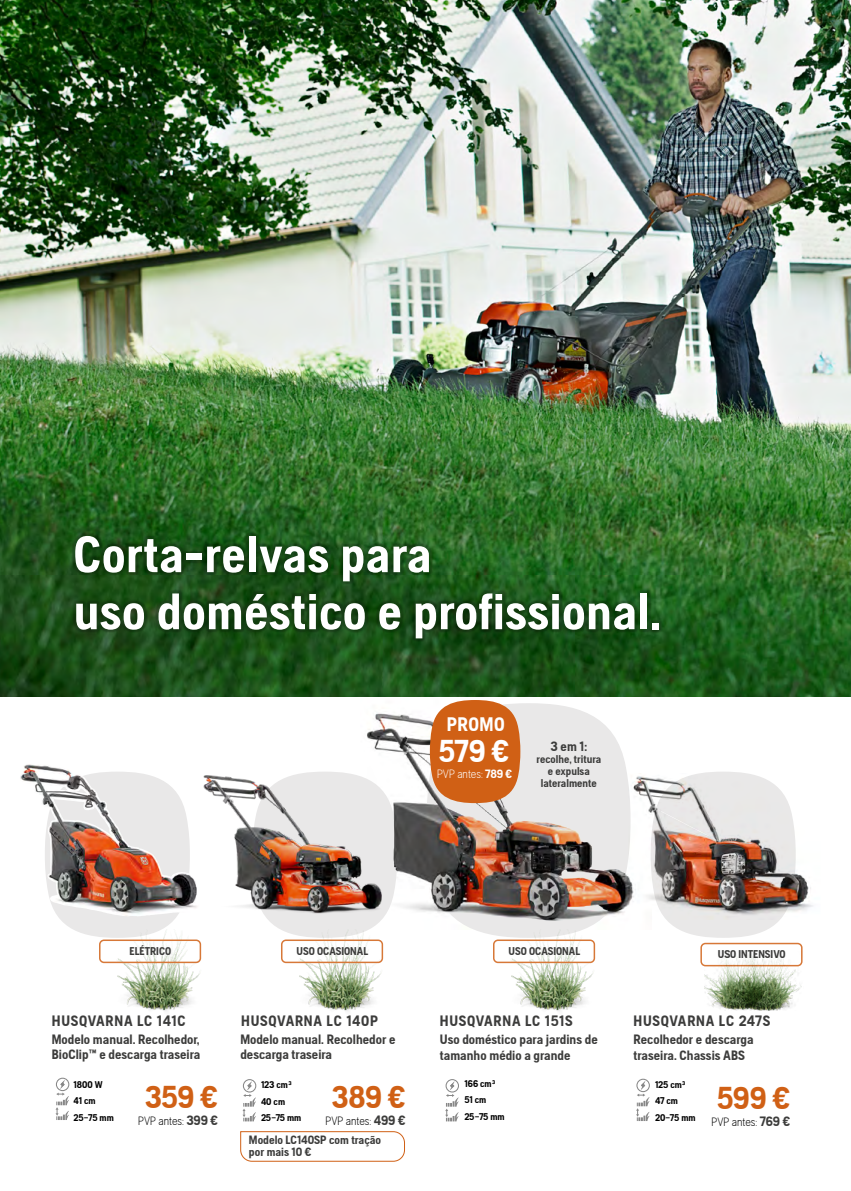
<style>
.page{position:relative;width:851px;height:1191px;background:#fff}
.page>*{position:absolute;margin:0;border:0;box-sizing:border-box;transform-origin:0 0}
.t1{font:700 51px/57px "Husqvarna Gothic";letter-spacing:.01em;color:#fff}
.t2{font:700 31.5px "Husqvarna Gothic";letter-spacing:-.02em;color:#d06015}
.t3{font:700 31.5px "Husqvarna Gothic";color:#fff}
.t4{font:700 19.5px "Husqvarna Gothic";letter-spacing:.02em;color:#fff}
.t5{font:700 15px "Husqvarna Gothic";letter-spacing:.05em;color:#3c3c3b}
.t6{font:700 13.5px/16.4px "Husqvarna Gothic";color:#3c3c3b}
.t7{font:300 12px "Husqvarna Gothic";color:#000}
.t8{font:700 12px/12px "Husqvarna Gothic";color:#3c3c3b}
.t9{font:300 12px "Husqvarna Gothic";color:#fff}
.t10{font:700 11.25px/12px "Husqvarna Gothic";color:#3c3c3b;text-align:center}
.t11{font:700 9.75px/16.5px "Husqvarna Gothic";color:#000}
.s1{font-weight:700}
.s2{font-weight:700;font-size:13.5px;color:#3c3c3b}
</style>
<div class="page">
<img style="left:0;top:0;width:850px;height:696px">
<svg style="left:666px;top:772px;width:114px;height:165px"></svg>
<img style="left:53px;top:772px;width:137px;height:165px">
<svg style="left:265px;top:916px;width:95px;height:18px"></svg>
<img style="left:360px;top:703px;width:268px;height:226px">
<svg style="left:636px;top:1078px;width:13px;height:43px"></svg>
<svg style="left:56px;top:1077px;width:13px;height:43px"></svg>
<img style="left:20px;top:764px;width:57px;height:143px">
<svg style="left:430px;top:700px;width:90px;height:103px;background:#d2702f"></svg>
<svg style="left:445px;top:1079px;width:14px;height:42px"></svg>
<svg style="left:242px;top:1079px;width:14px;height:42px"></svg>
<div style="left:700px;top:942px;width:102px;height:24px;border:2px solid #d77838;border-radius:4px"></div>
<img style="left:704px;top:954px;width:25px;height:55px">
<img style="left:729px;top:952px;width:74px;height:58px">
<img style="left:504px;top:929px;width:92px;height:82px">
<div style="left:493px;top:939px;width:102px;height:24px;border:2px solid #d77838;border-radius:4px"></div>
<img style="left:292px;top:929px;width:92px;height:82px">
<div style="left:281px;top:939px;width:102px;height:24px;border:2px solid #d77838;border-radius:4px"></div>
<img style="left:110px;top:929px;width:92px;height:82px">
<div style="left:99px;top:939px;width:102px;height:24px;border:2px solid #d77838;border-radius:4px"></div>
<div style="left:71px;top:532px;width:591px;height:110px;background:#000;opacity:.23"></div>
<svg style="left:240px;top:1131px;width:165px;height:30px"></svg>
<img style="left:628px;top:773px;width:185px;height:146px">
<img style="left:633px;top:777px;width:47px;height:123px">
<img style="left:193px;top:771px;width:200px;height:145px">
<h1 class="t1" style="left:74px;top:525px;width:588px">Corta-relvas para<br>uso doméstico e profissional.</h1>
<p class="t10" style="left:129px;top:945px;width:43px">ELÉTRICO</p>
<p class="t10" style="left:296px;top:945px;width:73px">USO OCASIONAL</p>
<h3 class="t4" style="left:446px;top:712px;width:59px">PROMO</h3>
<p class="t9" style="left:437px;top:767px;width:77px">PVP antes: <span class="s1">789 €</span></p>
<h2 class="t3" style="left:438px;top:733px;width:72px">579 €</h2>
<p class="t6" style="left:550px;top:737px;width:38px">3 em 1:</p>
<p class="t10" style="left:536px;top:752px;width:66px">recolhe, tritura e expulsa lateralmente</p>
<p class="t10" style="left:508px;top:945px;width:73px">USO OCASIONAL</p>
<p class="t10" style="left:717px;top:948px;width:69px">USO INTENSIVO</p>
<p class="t5" style="left:52px;top:1011px;width:135px">HUSQVARNA LC 141C</p>
<p class="t6" style="left:52px;top:1031px;width:150px;line-height:15px">Modelo manual. Recolhedor,<br>BioClip™ e descarga traseira</p>
<p class="t11" style="left:74px;top:1075px;width:42px">1800 W<br>41 cm<br>25–75 mm</p>
<h2 class="t2" style="left:145px;top:1079px;width:75px">359 €</h2>
<p class="t7" style="left:138px;top:1114px;width:81px">PVP antes: <span class="s2">399 €</span></p>
<p class="t5" style="left:241px;top:1011px;width:138px">HUSQVARNA LC 140P</p>
<p class="t5" style="left:440px;top:1011px;width:134px">HUSQVARNA LC 151S</p>
<p class="t5" style="left:633px;top:1011px;width:138px">HUSQVARNA LC 247S</p>
<p class="t6" style="left:440px;top:1031px;width:159px">Uso doméstico para jardins de tamanho médio a grande</p>
<p class="t6" style="left:633px;top:1031px;width:121px">Recolhedor e descarga traseira. Chassis ABS</p>
<p class="t6" style="left:240px;top:1031px;width:157px;line-height:15px">Modelo manual. Recolhedor e descarga traseira</p>
<p class="t11" style="left:464px;top:1075px;width:42px">166 cm³<br>51 cm<br>25–75 mm</p>
<p class="t11" style="left:261px;top:1076px;width:42px">123 cm³<br>40 cm<br>25–75 mm</p>
<p class="t11" style="left:655px;top:1076px;width:42px">125 cm³<br>47 cm<br>20–75 mm</p>
<h2 class="t2" style="left:331px;top:1079px;width:76px">389 €</h2>
<p class="t7" style="left:325px;top:1114px;width:82px">PVP antes: <span class="s2">499 €</span></p>
<p class="t8" style="left:249px;top:1133px;width:134px">Modelo LC140SP com tração por mais 10 €</p>
<h2 class="t2" style="left:716px;top:1080px;width:75px">599 €</h2>
<p class="t7" style="left:711px;top:1115px;width:80px">PVP antes: <span class="s2">769 €</span></p>
</div>
